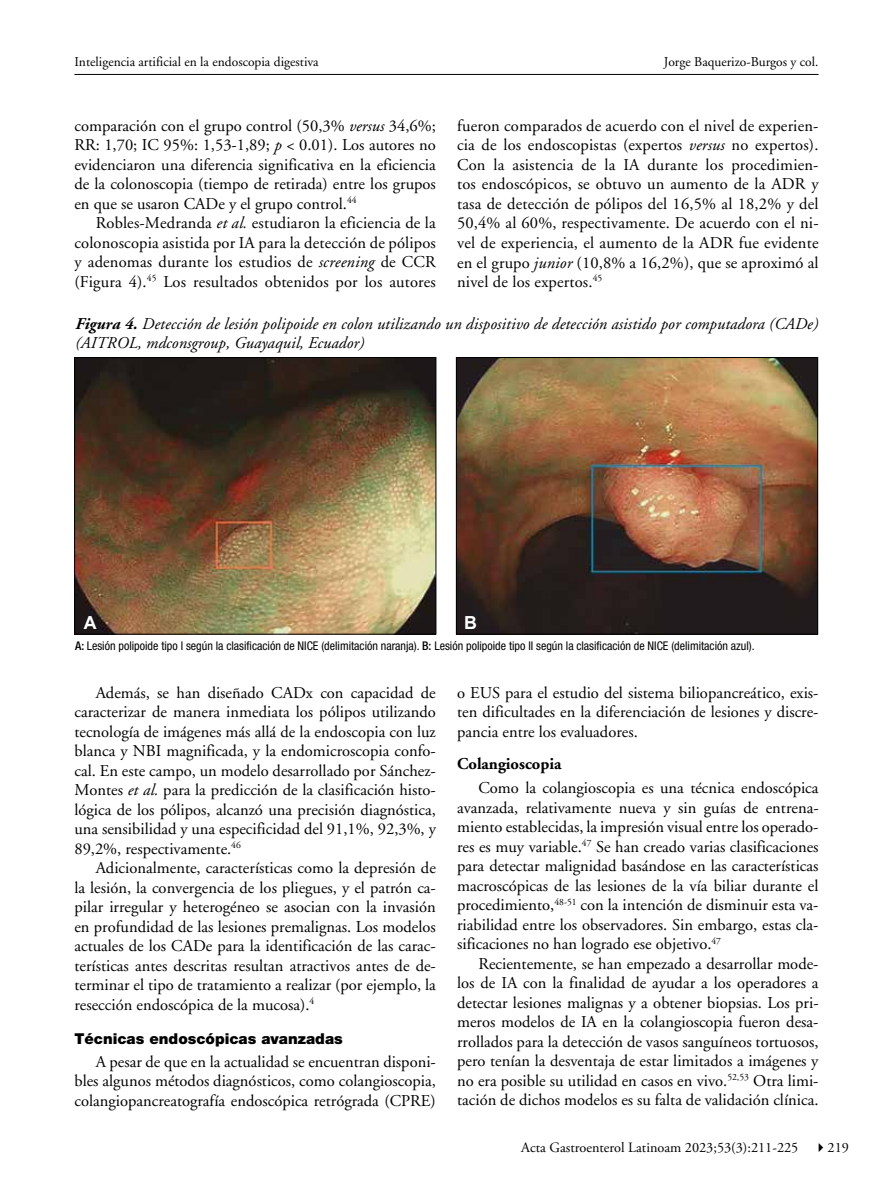
<style>
.page{position:relative;width:893px;height:1191px;background:#fff}
.page>*{position:absolute;margin:0;border:0;box-sizing:border-box;transform-origin:0 0}
.t1{font:700 18px "Arial";color:#fff}
.t2{font:16.5px/19.5px "Adobe Garamond";color:#000;text-align:justify}
.t3{font:italic 16.5px/19.5px "Adobe Garamond";letter-spacing:.005em;color:#000}
.t4{font:700 16.5px "Adobe Garamond";color:#000}
.t5{font:900 15px "Helvetica Neue LT Std";color:#000}
.t6{font:14.25px "Adobe Garamond Pro";color:#000}
.t7{font:13.5px "Adobe Garamond";color:#000}
.t8{font:condensed 12px "Helvetica Neue LT Std";color:#000}
.s1{font-style:italic}
.s2{font-weight:700}
.s3{font-weight:500}
</style>
<div class="page">
<hr style="left:74px;top:74px;width:745px;height:1px;background:#000">
<img style="left:76px;top:359px;width:358px;height:273px">
<div style="left:74px;top:357px;width:362px;height:277px;border:1px solid #000"></div>
<img style="left:458px;top:359px;width:358px;height:273px">
<div style="left:456px;top:357px;width:362px;height:277px;border:1px solid #000"></div>
<p class="t7" style="left:74px;top:55px;width:246px">Inteligencia artificial en la endoscopia digestiva</p>
<p class="t7" style="left:664px;top:55px;width:156px">Jorge Baquerizo-Burgos y col.</p>
<p class="t2" style="left:74px;top:116px;width:363px">comparación con el grupo control (50,3% <span class="s1">versus</span> 34,6%; RR: 1,70; IC 95%: 1,53-1,89; <span class="s1">p</span> &lt; 0.01). Los autores no evidenciaron una diferencia significativa en la eficiencia de la colonoscopia (tiempo de retirada) entre los grupos en que se usaron CADe y el grupo control.<sup>44</sup></p>
<p class="t2" style="left:74px;top:214px;width:363px;text-indent:21px">Robles-Medranda <span class="s1">et al.</span> estudiaron la eficiencia de la colonoscopia asistida por IA para la detección de pólipos y adenomas durante los estudios de <span class="s1">screening</span> de CCR (Figura 4).<sup>45</sup> Los resultados obtenidos por los autores</p>
<p class="t2" style="left:457px;top:116px;width:363px">fueron comparados de acuerdo con el nivel de experien&shy;cia de los endoscopistas (expertos <span class="s1">versus</span> no expertos).<br>Con la asistencia de la IA durante los procedimien&shy;tos endoscópicos, se obtuvo un aumento de la ADR y tasa de detección de pólipos del 16,5% al 18,2% y del 50,4% al 60%, respectivamente. De acuerdo con el ni&shy;vel de experiencia, el aumento de la ADR fue evidente en el grupo <span class="s1">junior</span> (10,8% a 16,2%), que se aproximó al nivel de los expertos.<sup>45</sup></p>
<p class="t3" style="left:75px;top:314px;width:744px"><span class="s2">Figura 4.</span> Detección de lesión polipoide en colon utilizando un dispositivo de detección asistido por computadora (CADe) (AITROL, mdconsgroup, Guayaquil, Ecuador)</p>
<p class="t1" style="left:84px;top:610px;width:14px">A</p>
<p class="t1" style="left:464px;top:610px;width:14px">B</p>
<p class="t8" style="left:75px;top:639px;width:681px"><span class="s3">A:</span> Lesión polipoide tipo I según la clasificación de NICE (delimitación naranja). <span class="s3">B:</span> Lesión polipoide tipo II según la clasificación de NICE (delimitación azul).</p>
<p class="t2" style="left:74px;top:683px;width:363px;text-indent:21px">Además, se han diseñado CADx con capacidad de caracterizar de manera inmediata los pólipos utilizando tecnología de imágenes más allá de la endoscopia con luz blanca y NBI magnificada, y la endomicroscopia confo&shy;cal. En este campo, un modelo desarrollado por Sánchez-Montes <span class="s1">et al.</span> para la predicción de la clasificación histo&shy;lógica de los pólipos, alcanzó una precisión diagnóstica, una sensibilidad y una especificidad del 91,1%, 92,3%, y 89,2%, respectivamente.<sup>46</sup></p>
<p class="t2" style="left:74px;top:858px;width:363px;text-indent:21px">Adicionalmente, características como la depresión de la lesión, la convergencia de los pliegues, y el patrón ca&shy;pilar irregular y heterogéneo se asocian con la invasión en profundidad de las lesiones premalignas. Los modelos actuales de los CADe para la identificación de las carac&shy;terísticas antes descritas resultan atractivos antes de de&shy;terminar el tipo de tratamiento a realizar (por ejemplo, la resección endoscópica de la mucosa).<sup>4</sup></p>
<p class="t5" style="left:74px;top:1030px;width:270px">Técnicas endoscópicas avanzadas</p>
<p class="t2" style="left:74px;top:1052px;width:363px;text-indent:21px">A pesar de que en la actualidad se encuentran disponi&shy;bles algunos métodos diagnósticos, como colangioscopia, colangiopancreatografía endoscópica retrógrada (CPRE)</p>
<p class="t2" style="left:457px;top:683px;width:363px">o EUS para el estudio del sistema biliopancreático, exis&shy;ten dificultades en la diferenciación de lesiones y discre&shy;pancia entre los evaluadores.</p>
<p class="t4" style="left:457px;top:755px;width:106px">Colangioscopia</p>
<p class="t2" style="left:457px;top:778px;width:363px;text-indent:21px">Como la colangioscopia es una técnica endoscópica avanzada, relativamente nueva y sin guías de entrena&shy;miento establecidas, la impresión visual entre los operado&shy;res es muy variable.<sup>47</sup> Se han creado varias clasificaciones para detectar malignidad basándose en las características macroscópicas de las lesiones de la vía biliar durante el procedimiento,<sup>48-51</sup> con la intención de disminuir esta va&shy;riabilidad entre los observadores. Sin embargo, estas cla&shy;sificaciones no han logrado ese objetivo.<sup>47</sup></p>
<p class="t2" style="left:457px;top:954px;width:363px;text-indent:21px">Recientemente, se han empezado a desarrollar mode&shy;los de IA con la finalidad de ayudar a los operadores a detectar lesiones malignas y a obtener biopsias. Los pri&shy;meros modelos de IA en la colangioscopia fueron desa&shy;rrollados para la detección de vasos sanguíneos tortuosos, pero tenían la desventaja de estar limitados a imágenes y no era posible su utilidad en casos en vivo.<sup>52,53</sup> Otra limi&shy;tación de dichos modelos es su falta de validación clínica.</p>
<p class="t6" style="left:521px;top:1139px;width:329px">Acta Gastroenterol Latinoam 2023;53(3):211-225 ✔219</p>
</div>
